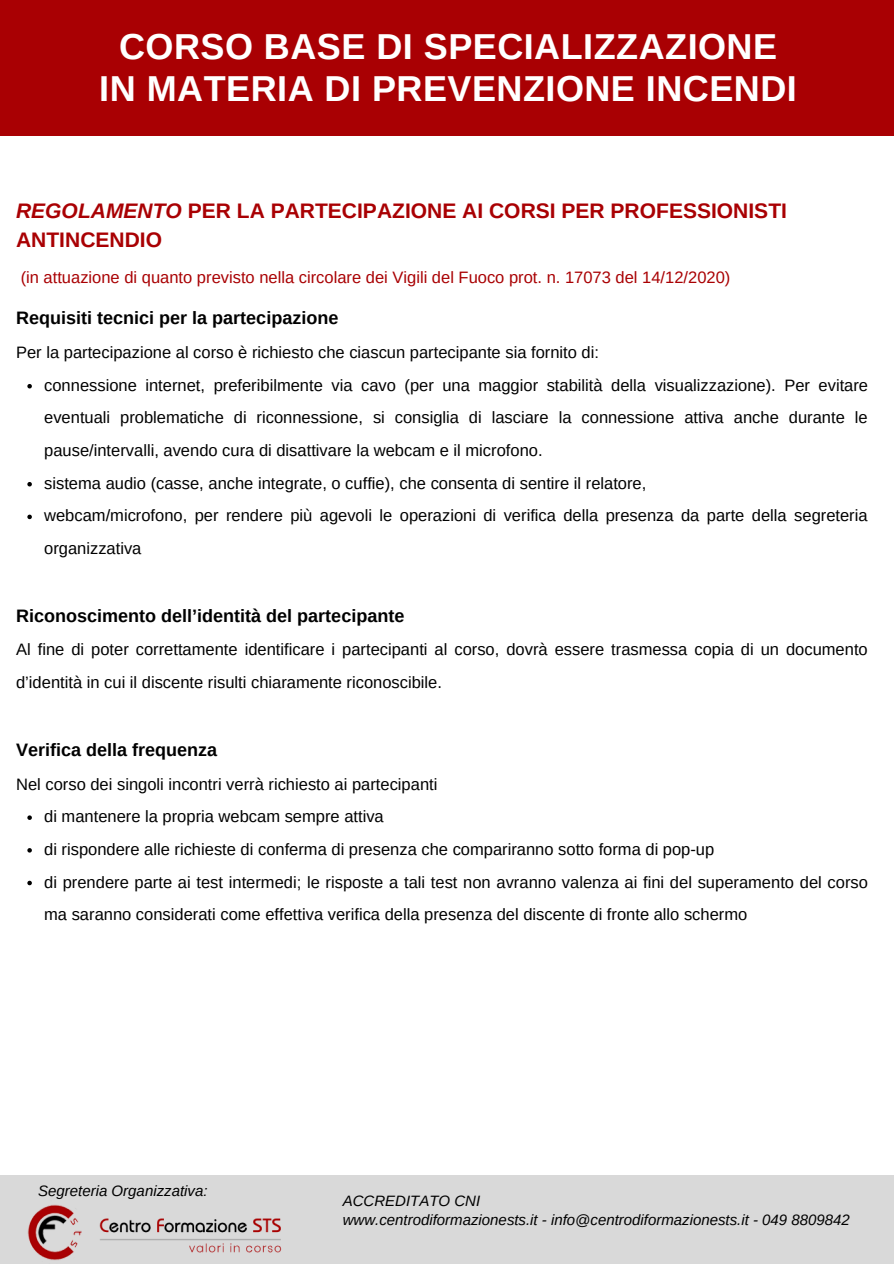
<style>
.page{position:relative;width:894px;height:1264px;background:#fff}
.page>*{position:absolute;margin:0;border:0;box-sizing:border-box;transform-origin:0 0}
.t1{font:700 36px "Arimo";letter-spacing:.015em;color:#fff}
.t2{font:700 21px/29.2px "Arimo";color:#a90003}
.t3{font:700 18px "Arimo";color:#000}
.t4{font:16.5px/32.7px "Arimo";color:#000}
.t5{font:16.5px "Arimo";color:#a90003}
.t6{font:italic 15px "Arimo";color:#000}
.s1{font-style:italic}
</style>
<div class="page">
<div style="left:0;top:0;width:893px;height:136px;background:#a90003"></div>
<div style="left:0;top:1175px;width:893px;height:88px;background:#d9d9d9"></div>
<img style="left:27px;top:1204px;width:255px;height:56px">
<svg style="left:27px;top:384px;width:5px;height:4px"></svg>
<svg style="left:27px;top:482px;width:5px;height:4px"></svg>
<svg style="left:27px;top:514px;width:5px;height:5px"></svg>
<svg style="left:27px;top:815px;width:5px;height:5px"></svg>
<svg style="left:27px;top:848px;width:5px;height:4px"></svg>
<svg style="left:27px;top:880px;width:5px;height:5px"></svg>
<p class="t1" style="left:119px;top:27px;width:659px">CORSO BASE DI SPECIALIZZAZIONE</p>
<p class="t1" style="left:99px;top:68px;width:698px">IN MATERIA DI PREVENZIONE INCENDI</p>
<p class="t2" style="left:16px;top:196px;width:772px"><span class="s1">REGOLAMENTO</span> PER LA PARTECIPAZIONE AI CORSI PER PROFESSIONISTI<br>ANTINCENDIO</p>
<p class="t5" style="left:21px;top:268px;width:711px">(in attuazione di quanto previsto nella circolare dei Vigili del Fuoco prot. n. 17073 del 14/12/2020)</p>
<p class="t3" style="left:16px;top:308px;width:324px">Requisiti tecnici per la partecipazione</p>
<p class="t4" style="left:16px;top:336px;width:584px">Per la partecipazione al corso è richiesto che ciascun partecipante sia fornito di:</p>
<p class="t4" style="left:44px;top:368px;width:825px;text-align:justify">connessione internet, preferibilmente via cavo (per una maggior stabilità della visualizzazione). Per evitare eventuali problematiche di riconnessione, si consiglia di lasciare la connessione attiva anche durante le pause/intervalli, avendo cura di disattivare la webcam e il microfono.</p>
<p class="t4" style="left:44px;top:466px;width:603px">sistema audio (casse, anche integrate, o cuffie), che consenta di sentire il relatore,</p>
<p class="t4" style="left:44px;top:499px;width:824px">webcam/microfono, per rendere più agevoli le operazioni di verifica della presenza da parte della segreteria organizzativa</p>
<p class="t3" style="left:16px;top:605px;width:389px">Riconoscimento dell’identità del partecipante</p>
<p class="t4" style="left:16px;top:633px;width:852px">Al fine di poter correttamente identificare i partecipanti al corso, dovrà essere trasmessa copia di un documento d’identità in cui il discente risulti chiaramente riconoscibile.</p>
<p class="t3" style="left:16px;top:739px;width:203px">Verifica della frequenza</p>
<p class="t4" style="left:16px;top:767px;width:422px">Nel corso dei singoli incontri verrà richiesto ai partecipanti</p>
<p class="t4" style="left:44px;top:800px;width:341px">di mantenere la propria webcam sempre attiva</p>
<p class="t4" style="left:44px;top:832px;width:671px">di rispondere alle richieste di conferma di presenza che compariranno sotto forma di pop-up</p>
<p class="t4" style="left:44px;top:865px;width:825px">di prendere parte ai test intermedi; le risposte a tali test non avranno valenza ai fini del superamento del corso ma saranno considerati come effettiva verifica della presenza del discente di fronte allo schermo</p>
<p class="t6" style="left:38px;top:1182px;width:171px">Segreteria Organizzativa:</p>
<p class="t6" style="left:342px;top:1192px;width:139px">ACCREDITATO CNI</p>
<p class="t6" style="left:342px;top:1211px;width:508px">www.centrodiformazionests.it - info@centrodiformazionests.it - 049 8809842</p>
</div>
